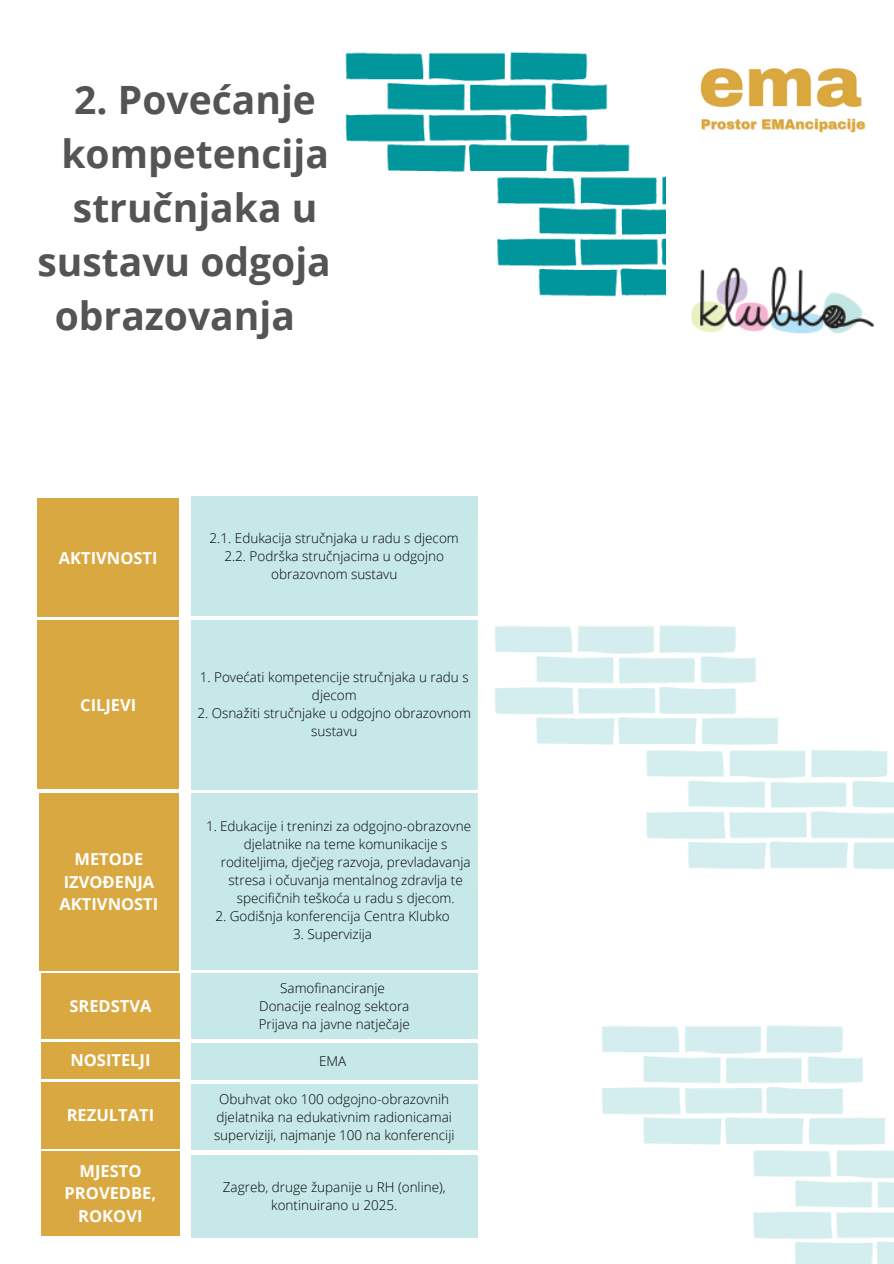
<style>
.page{position:relative;width:894px;height:1264px;background:#fff}
.page>*{position:absolute;margin:0;border:0;box-sizing:border-box;transform-origin:0 0}
.t1{font:700 39px "Open Sans";color:#545454}
.t2{font:700 16.5px/22.5px "Open Sans";color:#fff;text-align:center}
.t3{font:300 13.5px/18px "Open Sans";color:#000;text-align:center}
</style>
<div class="page">
<div style="left:38px;top:499px;width:141px;height:118px;background:#daa840"></div>
<div style="left:38px;top:620px;width:141px;height:169px;background:#daa840"></div>
<div style="left:39px;top:793px;width:140px;height:177px;background:#daa840"></div>
<div style="left:41px;top:973px;width:139px;height:65px;background:#daa840"></div>
<div style="left:41px;top:1151px;width:139px;height:84px;background:#daa840"></div>
<div style="left:191px;top:497px;width:286px;height:119px;background:#c7e8e9"></div>
<div style="left:191px;top:620px;width:286px;height:169px;background:#c7e8e9"></div>
<div style="left:191px;top:793px;width:286px;height:176px;background:#c7e8e9"></div>
<div style="left:191px;top:973px;width:286px;height:65px;background:#c7e8e9"></div>
<div style="left:191px;top:1043px;width:286px;height:37px;background:#c7e8e9"></div>
<div style="left:41px;top:1082px;width:138px;height:66px;background:#daa840"></div>
<div style="left:191px;top:1084px;width:286px;height:65px;background:#c7e8e9"></div>
<div style="left:191px;top:1154px;width:286px;height:83px;background:#c7e8e9"></div>
<div style="left:41px;top:1042px;width:139px;height:36px;background:#daa840"></div>
<img style="left:345px;top:52px;width:321px;height:245px">
<img style="left:691px;top:266px;width:183px;height:68px">
<img style="left:700px;top:68px;width:166px;height:65px">
<img style="left:477px;top:523px;width:416px;height:363px">
<img style="left:602px;top:1025px;width:291px;height:238px">
<p class="t1" style="left:74px;top:73px;width:243px">2. Povećanje</p>
<p class="t1" style="left:61px;top:127px;width:269px">kompetencija</p>
<p class="t1" style="left:73px;top:181px;width:246px">stručnjaka u</p>
<p class="t1" style="left:37px;top:235px;width:317px">sustavu odgoja i</p>
<p class="t1" style="left:55px;top:289px;width:242px">obrazovanja</p>
<p class="t2" style="left:59px;top:546px;width:100px">AKTIVNOSTI</p>
<p class="t2" style="left:80px;top:693px;width:58px">CILJEVI</p>
<h1 class="t2" style="left:60px;top:847px;width:100px">METODE<br>IZVOĐENJA<br>AKTIVNOSTI</h1>
<p class="t2" style="left:69px;top:994px;width:84px">SREDSTVA</p>
<p class="t2" style="left:70px;top:1048px;width:82px">NOSITELJI</p>
<p class="t2" style="left:67px;top:1102px;width:89px">REZULTATI</p>
<h2 class="t2" style="left:65px;top:1158px;width:93px">MJESTO<br>PROVEDBE,<br>ROKOVI</h2>
<h2 class="t3" style="left:209px;top:528px;width:251px">2.1. Edukacija stručnjaka u radu s djecom</h2>
<h2 class="t3" style="left:224px;top:546px;width:221px">2.2. Podrška stručnjacima u odgojno obrazovnom sustavu</h2>
<h2 class="t3" style="left:200px;top:668px;width:270px">1. Povećati kompetencije stručnjaka u radu s djecom</h2>
<h2 class="t3" style="left:197px;top:704px;width:275px">2. Osnažiti stručnjake u odgojno obrazovnom sustavu</h2>
<h2 class="t3" style="left:206px;top:817px;width:266px">1. Edukacije i treninzi za odgojno-obrazovne</h2>
<h2 class="t3" style="left:244px;top:835px;width:205px">djelatnike na teme komunikacije s</h2>
<h2 class="t3" style="left:221px;top:853px;width:251px">roditeljima, dječjeg razvoja, prevladavanja</h2>
<h2 class="t3" style="left:228px;top:871px;width:235px">stresa i očuvanja mentalnog zdravlja te</h2>
<h2 class="t3" style="left:237px;top:889px;width:219px">specifičnih teškoća u radu s djecom.</h2>
<h2 class="t3" style="left:215px;top:907px;width:236px">2. Godišnja konferencija Centra Klubko</h2>
<p class="t3" style="left:293px;top:925px;width:81px">3. Supervizija</p>
<p class="t3" style="left:280px;top:978px;width:106px">Samofinanciranje</p>
<p class="t3" style="left:259px;top:996px;width:152px">Donacije realnog sektora</p>
<p class="t3" style="left:258px;top:1014px;width:153px">Prijava na javne natječaje</p>
<p class="t3" style="left:319px;top:1051px;width:29px">EMA</p>
<p class="t3" style="left:214px;top:1089px;width:242px">Obuhvat oko 100 odgojno-obrazovnih djelatnika na edukativnim radionicamai superviziji, najmanje 100 na konferenciji</p>
<p class="t3" style="left:223px;top:1177px;width:224px">Zagreb, druge županije u RH (online), kontinuirano u 2025.</p>
</div>
